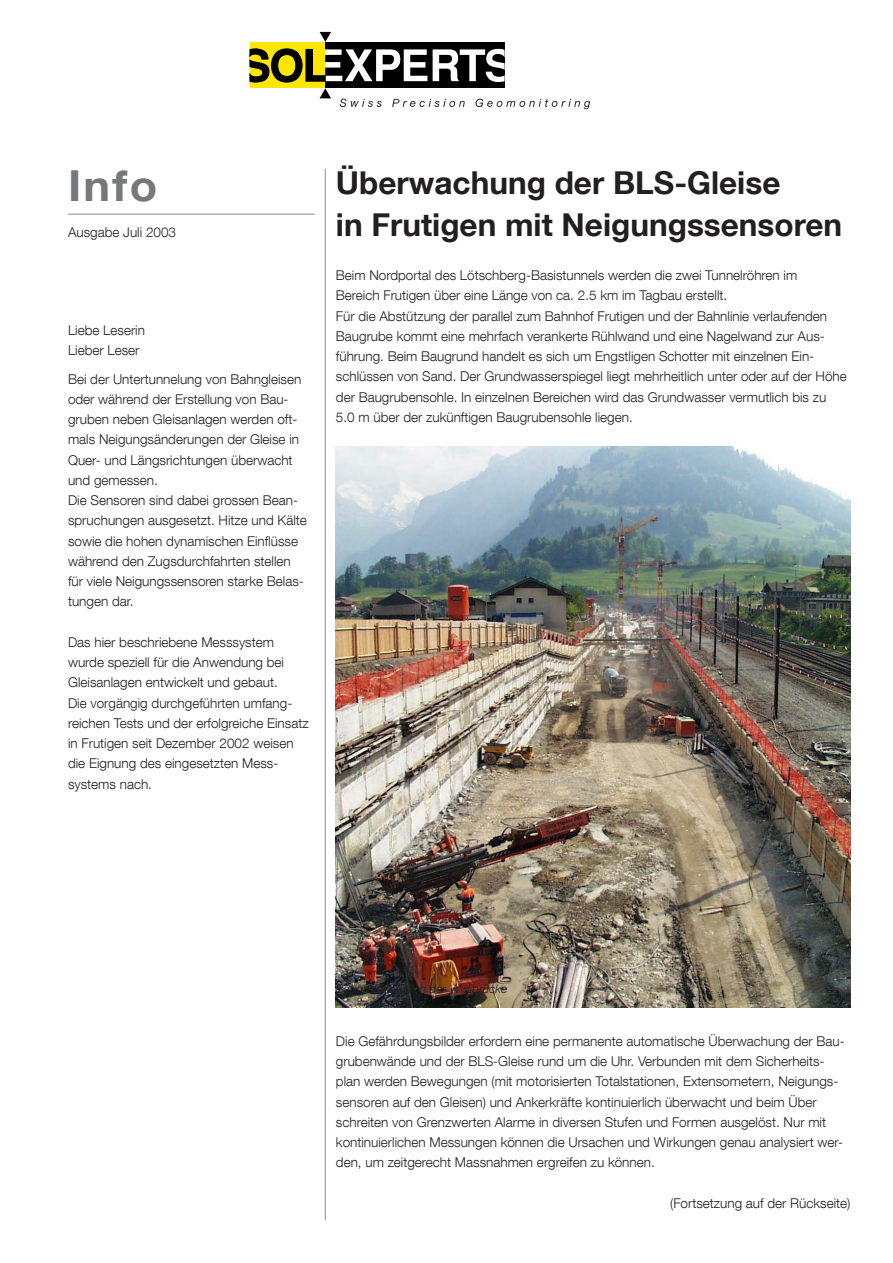
<style>
.page{position:relative;width:893px;height:1263px;background:#fff}
.page>*{position:absolute;margin:0;border:0;box-sizing:border-box;transform-origin:0 0}
.t1{font:700 42.75px "Helvetica Neue LT Com";color:#76787b;scale:1.05 1}
.t2{font:700 31.5px/42px "Helvetica Neue LT Com";color:#231f20}
._01_Body{font:300 13.5px/20.2px "Helvetica Neue LT Com";color:#231f20}
._04_Legende{font:italic 300 12px "Helvetica Neue LT Com";color:#231f20}
</style>
<div class="page">
<hr style="left:325px;top:169px;width:1px;height:1051px;background:#231f20">
<div style="left:250px;top:43px;width:76px;height:45px;background:#ffe601"></div>
<div style="left:325px;top:43px;width:180px;height:45px;background:#000001"></div>
<svg style="left:320px;top:32px;width:11px;height:10px"></svg>
<svg style="left:320px;top:88px;width:11px;height:10px"></svg>
<svg style="left:250px;top:49px;width:177px;height:33px"></svg>
<svg style="left:433px;top:49px;width:72px;height:33px"></svg>
<svg style="left:340px;top:99px;width:42px;height:8px"></svg>
<svg style="left:392px;top:99px;width:73px;height:8px"></svg>
<svg style="left:476px;top:99px;width:114px;height:10px"></svg>
<img style="left:336px;top:446px;width:514px;height:562px">
<hr style="left:68px;top:214px;width:247px;height:1px;background:#231f20">
<p class="t1" style="left:68px;top:159px;width:86px">Info</p>
<p class="_01_Body" style="left:68px;top:222px;width:110px">Ausgabe Juli 2003</p>
<p class="_01_Body" style="left:68px;top:319px;width:79px">Liebe Leserin</p>
<p class="_01_Body" style="left:68px;top:340px;width:73px">Lieber Leser</p>
<p class="_01_Body" style="left:68px;top:368px;width:235px">Bei der Untertunnelung von Bahngleisen oder während der Erstellung von Bau&shy;gruben neben Gleisanlagen werden oft&shy;mals Neigungsänderungen der Gleise in Quer- und Längsrichtungen überwacht und gemessen.</p>
<p class="_01_Body" style="left:68px;top:490px;width:240px">Die Sensoren sind dabei grossen Bean&shy;spruchungen ausgesetzt. Hitze und Kälte sowie die hohen dynamischen Einflüsse während den Zugsdurchfahrten stellen für viele Neigungssensoren starke Belas&shy;tungen dar.</p>
<p class="_01_Body" style="left:68px;top:632px;width:242px">Das hier beschriebene Messsystem wurde speziell für die Anwendung bei Gleisanlagen entwickelt und gebaut.<br>Die vorgängig durchgeführten umfang&shy;reichen Tests und der erfolgreiche Einsatz in Frutigen seit Dezember 2002 weisen die Eignung des eingesetzten Mess&shy;systems nach.</p>
<p class="t2" style="left:336px;top:161px;width:508px">Überwachung der BLS-Gleise<br>in Frutigen mit Neigungssensoren</p>
<p class="_01_Body" style="left:336px;top:265px;width:512px">Beim Nordportal des Lötschberg-Basistunnels werden die zwei Tunnelröhren im<br>Bereich Frutigen über eine Länge von ca. 2.5 km im Tagbau erstellt.<br>Für die Abstützung der parallel zum Bahnhof Frutigen und der Bahnlinie verlaufenden Baugrube kommt eine mehrfach verankerte Rühlwand und eine Nagelwand zur Aus&shy;führung. Beim Baugrund handelt es sich um Engstligen Schotter mit einzelnen Ein&shy;schlüssen von Sand. Der Grundwasserspiegel liegt mehrheitlich unter oder auf der Höhe der Baugrubensohle. In einzelnen Bereichen wird das Grundwasser vermutlich bis zu 5.0 m über der zukünftigen Baugrubensohle liegen.</p>
<p class="_04_Legende" style="left:336px;top:982px;width:173px">Baugrube südlich der Widibrücke</p>
<p class="_01_Body" style="left:336px;top:1030px;width:510px">Die Gefährdungsbilder erfordern eine permanente automatische Überwachung der Bau&shy;grubenwände und der BLS-Gleise rund um die Uhr. Verbunden mit dem Sicherheits&shy;plan werden Bewegungen (mit motorisierten Totalstationen, Extensometern, Neigungs&shy;sensoren auf den Gleisen) und Ankerkräfte kontinuierlich überwacht und beim Über schreiten von Grenzwerten Alarme in diversen Stufen und Formen ausgelöst. Nur mit kontinuierlichen Messungen können die Ursachen und Wirkungen genau analysiert wer&shy;den, um zeitgerecht Massnahmen ergreifen zu können.</p>
<p class="_01_Body" style="left:670px;top:1192px;width:182px">(Fortsetzung auf der Rückseite)</p>
</div>
